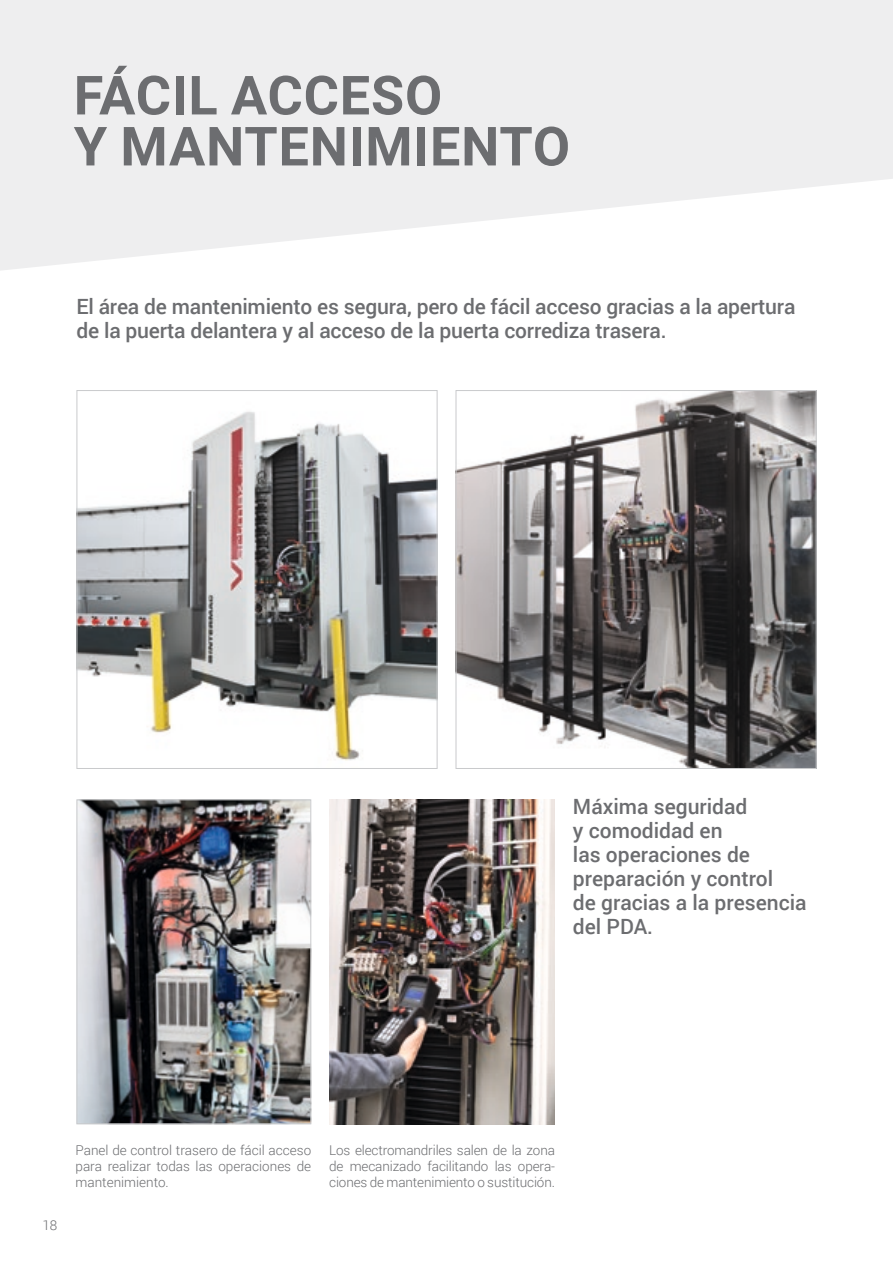
<style>
.page{position:relative;width:893px;height:1263px;background:#fff}
.page>*{position:absolute;margin:0;border:0;box-sizing:border-box;transform-origin:0 0}
._1_TITOLO_GRIGIO{font:700 54px/51px "Roboto";letter-spacing:.015em;color:#6c6d70}
._2_SOTTOTITOLO_ROSSO{font:500 21px/24px "Roboto";letter-spacing:-.01em;color:#6c6d70}
._5_TESTO_9_grigio{font:500 21px/24px "Roboto";color:#6c6d70}
._5_TESTO_9_grigio-2{font:300 13.5px/16.2px "Roboto";letter-spacing:-.01em;color:#6c6d70;text-align:justify}
</style>
<div class="page">
<svg style="left:0;top:0;width:893px;height:271px;fill:#eeeeef"></svg>
<img style="left:79px;top:801px;width:230px;height:321px">
<div style="left:77px;top:799px;width:234px;height:325px;border:1px solid #c9cacc"></div>
<img style="left:329px;top:799px;width:226px;height:325px">
<img style="left:458px;top:392px;width:357px;height:375px">
<div style="left:456px;top:390px;width:361px;height:379px;border:1px solid #c9cacc"></div>
<img style="left:79px;top:411px;width:356px;height:350px">
<div style="left:77px;top:390px;width:360px;height:379px;border:1px solid #c9cacc"></div>
<p class="_1_TITOLO_GRIGIO" style="left:74px;top:68px;width:498px">FÁCIL ACCESO<br>Y MANTENIMIENTO</p>
<p class="_2_SOTTOTITOLO_ROSSO" style="left:77px;top:293px;width:720px">El área de mantenimiento es segura, pero de fácil acceso gracias a la apertura de la puerta delantera y al acceso de la puerta corrediza trasera.</p>
<p class="_5_TESTO_9_grigio" style="left:573px;top:794px;width:235px">Máxima seguridad<br>y comodidad en<br>las operaciones de preparación y control<br>de gracias a la presencia del PDA.</p>
<p class="_5_TESTO_9_grigio-2" style="left:42px;top:1216px;width:16px">18</p>
<p class="_5_TESTO_9_grigio-2" style="left:76px;top:1141px;width:237px">Panel de control trasero de fácil acceso para realizar todas las operaciones de mantenimiento.</p>
<p class="_5_TESTO_9_grigio-2" style="left:329px;top:1141px;width:227px">Los electromandriles salen de la zona de mecanizado facilitando las opera&shy;ciones de mantenimiento o sustitución.</p>
</div>
